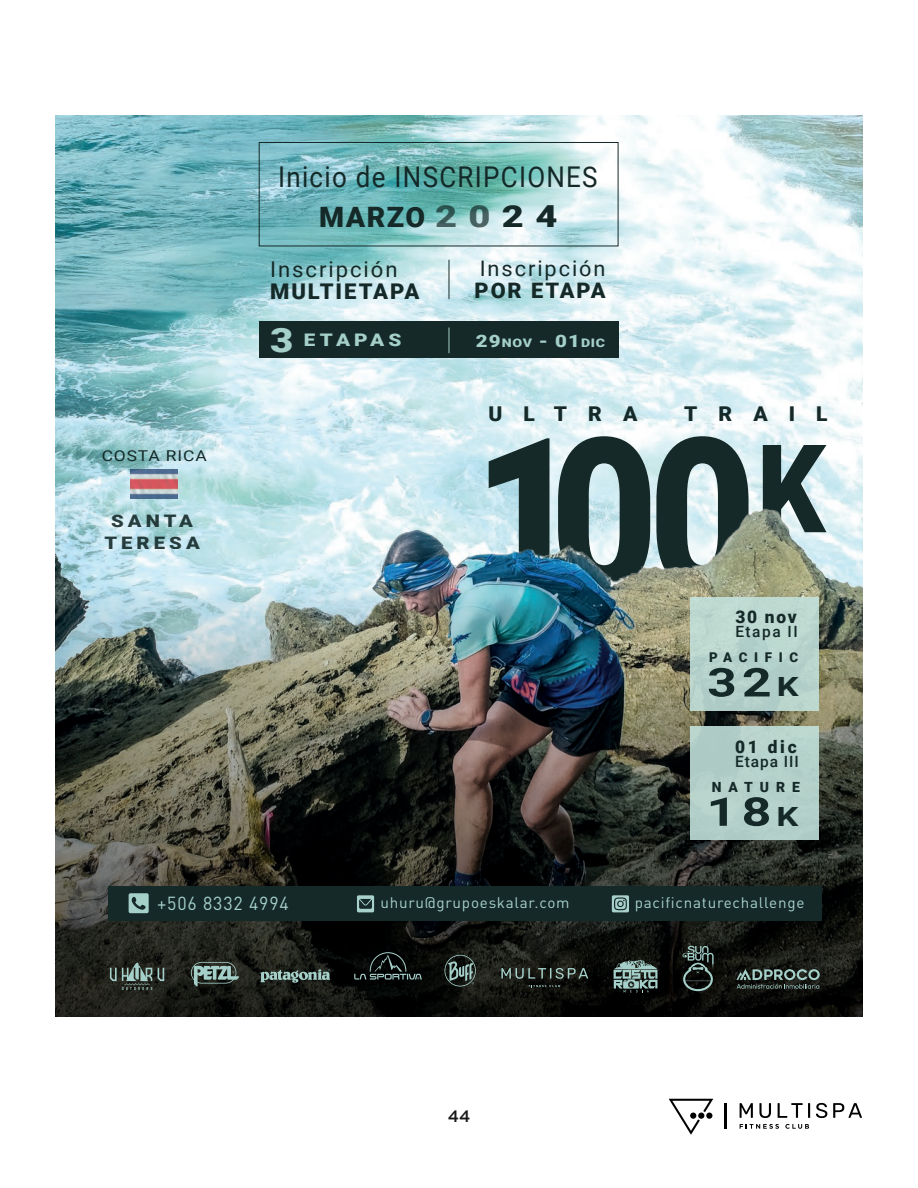
<style>
.page{position:relative;width:918px;height:1188px;background:#fff}
.page>*{position:absolute;margin:0;border:0;box-sizing:border-box;transform-origin:0 0}
.t1{font:900 213.6px "Roboto";color:#142928;scale:.87 1}
.t2{font:900 122.7px "Roboto";color:#142928;scale:.87 1}
.t3{font:700 39.75px "Roboto";color:#142928;scale:1.3 1}
.t4{font:700 39.75px "Roboto";color:#142928;scale:1.31 1}
.t5{font:28.65px "Roboto";letter-spacing:.05em;color:#142928;scale:.91 1}
.t6{font:900 28.05px "Roboto";letter-spacing:.05em;color:#142928}
.t7{font:21.6px "Roboto";letter-spacing:.09em;color:#142928}
.t8{font:900 21.6px "Roboto";letter-spacing:.09em;color:#142928}
.t9{font:21.3px "Roboto";letter-spacing:.09em;color:#142928}
.t10{font:900 21.3px "Roboto";letter-spacing:.09em;color:#142928}
.t11{font:900 20.4px "Roboto";letter-spacing:1em;color:#142928}
.t12{font:18.75px "DIN Pro";letter-spacing:.05em;color:#a5d0ca;scale:.95 1}
.t13{font:900 17.4px "Roboto";letter-spacing:.13em;color:#142928}
.t14{font:900 17.4px "Roboto";letter-spacing:.2em;color:#a5d0ca;scale:1.2 1}
.t15{font:900 17.25px/21.5px "Roboto";letter-spacing:.2em;color:#142928;text-align:center;scale:1.18 1}
.t16{font:500 16.5px "Gotham";color:#191919}
.t17{font:500 15.45px "Roboto";letter-spacing:.06em;color:#142928}
.t18{font:15.15px "DIN Pro";letter-spacing:.05em;color:#a8d1cb}
.t19{font:14.85px "Roboto";letter-spacing:.05em;color:#142928;scale:1.17 1}
.t20{font:900 14.1px "Roboto";letter-spacing:.5em;color:#142928}
.t21{font:900 13.5px "Roboto";letter-spacing:.5em;color:#142928}
.t22{font:900 11.85px "Roboto";letter-spacing:.05em;color:#a5d0ca;scale:1.2 1}
.s1{font-size:30.3px;color:rgb(20 41 40/.7)}
.s2{font-size:30.3px}
.s3{font-size:33.6px}
.s4{font-size:17.1px}
.s5{font-size:26.4px}
</style>
<div class="page">
<svg style="left:740px;top:1103px;width:13px;height:15px"></svg>
<svg style="left:759px;top:1103px;width:12px;height:15px"></svg>
<svg style="left:778px;top:1103px;width:32px;height:15px"></svg>
<svg style="left:816px;top:1103px;width:11px;height:15px"></svg>
<svg style="left:833px;top:1103px;width:29px;height:15px"></svg>
<svg style="left:740px;top:1124px;width:39px;height:5px"></svg>
<svg style="left:785px;top:1124px;width:24px;height:5px"></svg>
<svg style="left:669px;top:1099px;width:44px;height:36px"></svg>
<hr style="left:724px;top:1103px;width:2px;height:26px;background:#000">
<img style="left:56px;top:115px;width:806px;height:360px">
<img style="left:56px;top:475px;width:806px;height:106px">
<img style="left:56px;top:581px;width:806px;height:436px">
<div style="left:259px;top:321px;width:360px;height:37px;background:#142928"></div>
<div style="left:690px;top:597px;width:129px;height:114px;background:#b9d5cd"></div>
<div style="left:690px;top:726px;width:129px;height:114px;background:#b4d0c9"></div>
<div style="left:259px;top:142px;width:360px;height:104px;border:1px solid #142928"></div>
<hr style="left:448px;top:260px;width:1px;height:39px;background:#142928">
<svg style="left:448px;top:327px;width:1px;height:26px"></svg>
<img style="left:131px;top:470px;width:47px;height:28px">
<div style="left:108px;top:886px;width:713px;height:35px;background:#142928"></div>
<svg style="left:612px;top:895px;width:17px;height:17px"></svg>
<svg style="left:357px;top:895px;width:17px;height:17px"></svg>
<svg style="left:129px;top:893px;width:20px;height:20px"></svg>
<svg style="left:614px;top:960px;width:43px;height:32px"></svg>
<svg style="left:158px;top:968px;width:6px;height:13px"></svg>
<svg style="left:110px;top:962px;width:42px;height:28px"></svg>
<svg style="left:444px;top:955px;width:32px;height:32px"></svg>
<svg style="left:354px;top:952px;width:68px;height:28px;background:#1b2322"></svg>
<svg style="left:260px;top:969px;width:70px;height:14px"></svg>
<svg style="left:501px;top:968px;width:87px;height:11px"></svg>
<svg style="left:529px;top:985px;width:31px;height:2px"></svg>
<svg style="left:189px;top:962px;width:50px;height:25px"></svg>
<svg style="left:682px;top:946px;width:32px;height:45px"></svg>
<svg style="left:736px;top:969px;width:84px;height:20px;background:#42504b"></svg>
<h3 class="t5" style="left:278px;top:157px;width:353px">Inicio de INSCRIPCIONES</h3>
<h3 class="t6" style="left:319px;top:198px;width:240px">MARZO <span class="s1">20</span> <span class="s2">24</span></h3>
<h3 class="t7" style="left:270px;top:254px;width:129px">Inscripción</h3>
<h3 class="t8" style="left:270px;top:276px;width:151px">MULTIETAPA</h3>
<h3 class="t9" style="left:480px;top:253px;width:127px">Inscripción</h3>
<h3 class="t10" style="left:475px;top:275px;width:132px">POR ETAPA</h3>
<p class="t14" style="left:270px;top:327px;width:111px"><span class="s3">3</span> ETAPAS</p>
<p class="t22" style="left:476px;top:335px;width:109px"><span class="s4">29</span>NOV <span class="s4">- 01</span>DIC</p>
<p class="t19" style="left:102px;top:445px;width:91px">COSTA RICA</p>
<p class="t15" style="left:104px;top:510px;width:82px">SANTA<br>TERESA</p>
<h3 class="t11" style="left:488px;top:399px;width:150px">ULTRA</h3>
<h3 class="t11" style="left:684px;top:399px;width:145px">TRAIL</h3>
<h1 class="t1" style="left:474px;top:365px;width:326px">100</h1>
<p class="t13" style="left:735px;top:604px;width:63px">30 nov</p>
<p class="t17" style="left:735px;top:620px;width:64px">Etapa II</p>
<h3 class="t3" style="left:707px;top:655px;width:72px">32<span class="s5">K</span></h3>
<h2 class="t2" style="left:757px;top:403px;width:80px">K</h2>
<p class="t21" style="left:709px;top:648px;width:91px">PACIFIC</p>
<p class="t13" style="left:735px;top:734px;width:63px">01 dic</p>
<p class="t17" style="left:735px;top:751px;width:65px">Etapa III</p>
<h3 class="t4" style="left:707px;top:784px;width:72px">18<span class="s5">K</span></h3>
<p class="t20" style="left:712px;top:777px;width:90px">NATURE</p>
<p class="t12" style="left:157px;top:889px;width:140px">+506 8332 4994</p>
<p class="t18" style="left:380px;top:890px;width:191px">uhuru@grupoeskalar.com</p>
<p class="t18" style="left:635px;top:890px;width:171px">pacificnaturechallenge</p>
<p class="t16" style="left:448px;top:1107px;width:24px">44</p>
</div>
